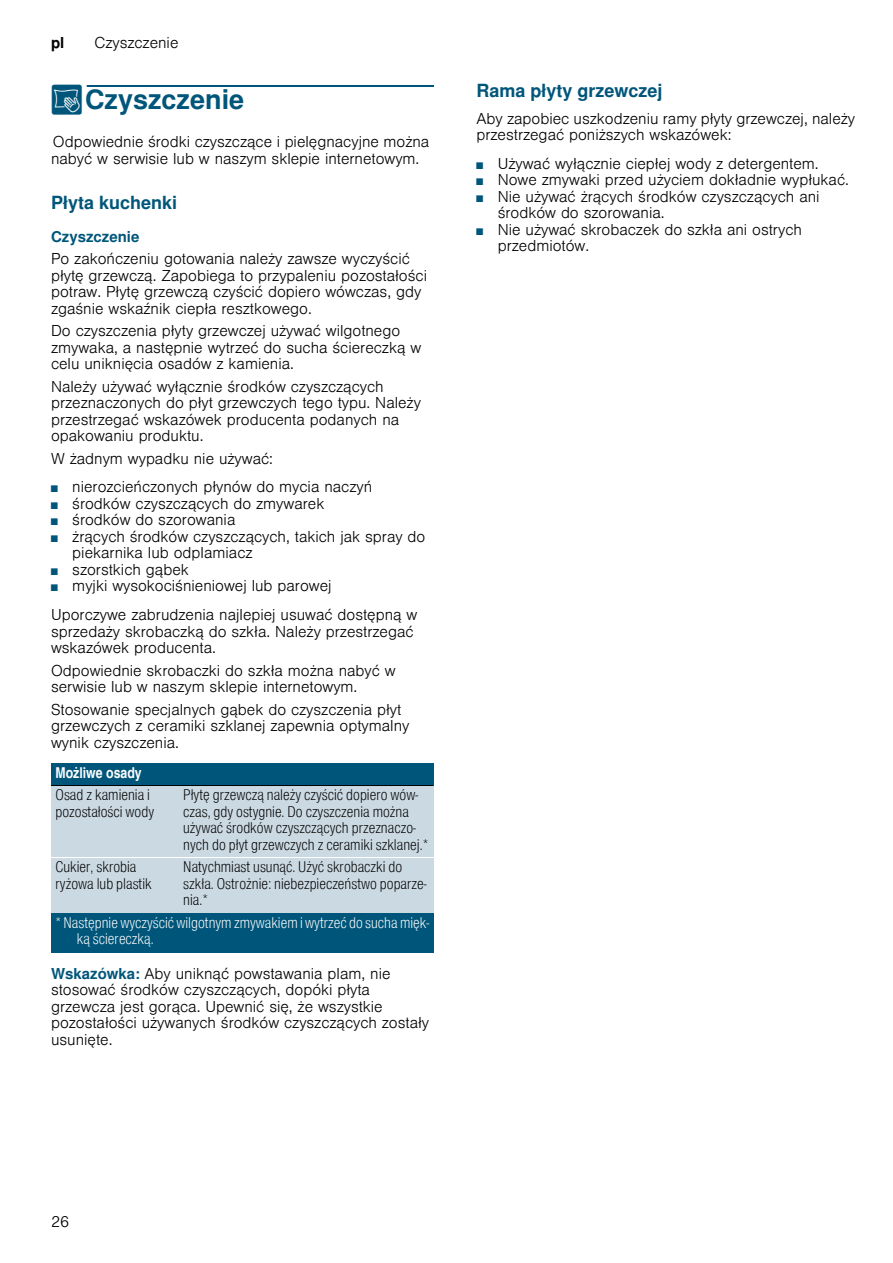
<style>
.page{position:relative;width:893px;height:1263px;background:#fff}
.page>*{position:absolute;margin:0;border:0;box-sizing:border-box;transform-origin:0 0}
.t1{font:700 27px "Nimbus San L";color:#00567a}
.t2{font:700 18px "Nimbus San L";color:#00567a}
.t3{font:300 15px/16.5px "Nimbus San L";color:#000}
.t4{font:15px/16.5px "Nimbus San L Lig Con";color:#000}
.t5{font:15px/16.5px "Nimbus San L Lig Con";color:#fff}
.t6{font:15px "Nimbus San L Bol Con";color:#fff}
.t7{font:700 15px "Nimbus San L";color:#00567a}
.t8{font:700 15px "Nimbus San L";color:#000}
.s1{font-family:"BSH Symb PG2";font-weight:400}
.s2{font-size:9px;color:#00567a}
.s3{font-weight:700;color:#00567a}
</style>
<div class="page">
<div style="left:87px;top:85px;width:347px;height:2px;border:1px solid #00567a"></div>
<div style="left:51px;top:763px;width:382px;height:22px;background:#00567a"></div>
<div style="left:51px;top:785px;width:128px;height:72px;background:#cbd9e3"></div>
<div style="left:179px;top:785px;width:254px;height:72px;background:#cbd9e3"></div>
<div style="left:51px;top:857px;width:128px;height:56px;background:#cbd9e3"></div>
<div style="left:179px;top:857px;width:254px;height:56px;background:#cbd9e3"></div>
<div style="left:51px;top:913px;width:382px;height:39px;background:#00567a"></div>
<hr style="left:51px;top:785px;width:382px;height:1px;background:#000">
<hr style="left:51px;top:857px;width:382px;height:1px;background:#fff">
<p class="t8" style="left:51px;top:34px;width:15px">pl</p>
<p class="t3" style="left:94px;top:33px;width:86px">Czyszczenie</p>
<h1 class="t1" style="left:51px;top:83px;width:195px"><span class="s1">D</span>Czyszczenie</h1>
<p class="t3" style="left:51px;top:132px;width:380px">Odpowiednie środki czyszczące i pielęgnacyjne można nabyć w serwisie lub w naszym sklepie internetowym.</p>
<p class="t2" style="left:51px;top:192px;width:128px">Płyta kuchenki</p>
<p class="t7" style="left:51px;top:227px;width:90px">Czyszczenie</p>
<p class="t3" style="left:51px;top:249px;width:377px">Po zakończeniu gotowania należy zawsze wyczyścić płytę grzewczą. Zapobiega to przypaleniu pozostałości potraw. Płytę grzewczą czyścić dopiero wówczas, gdy zgaśnie wskaźnik ciepła resztkowego.</p>
<p class="t3" style="left:51px;top:321px;width:371px">Do czyszczenia płyty grzewczej używać wilgotnego zmywaka, a następnie wytrzeć do sucha ściereczką w celu uniknięcia osadów z kamienia.</p>
<p class="t3" style="left:51px;top:377px;width:371px">Należy używać wyłącznie środków czyszczących przeznaczonych do płyt grzewczych tego typu. Należy przestrzegać wskazówek producenta podanych na opakowaniu produktu.</p>
<p class="t3" style="left:51px;top:449px;width:223px">W żadnym wypadku nie używać:</p>
<p class="t3" style="left:51px;top:477px;width:323px"><span class="s2">■</span> nierozcieńczonych płynów do mycia naczyń</p>
<p class="t3" style="left:51px;top:494px;width:275px"><span class="s2">■</span> środków czyszczących do zmywarek</p>
<p class="t3" style="left:51px;top:510px;width:186px"><span class="s2">■</span> środków do szorowania</p>
<p class="t3" style="left:72px;top:527px;width:354px;text-indent:-21px"><span class="s2">■</span> żrących środków czyszczących, takich jak spray do piekarnika lub odplamiacz</p>
<p class="t3" style="left:51px;top:560px;width:139px"><span class="s2">■</span> szorstkich gąbek</p>
<p class="t3" style="left:51px;top:570px;width:368px;line-height:28.5px"><span class="s2">■</span> myjki wysokociśnieniowej lub parowej<br>Uporczywe zabrudzenia najlepiej usuwać dostępną w</p>
<p class="t3" style="left:51px;top:621px;width:364px">sprzedaży skrobaczką do szkła. Należy przestrzegać wskazówek producenta.</p>
<p class="t3" style="left:51px;top:660px;width:346px">Odpowiednie skrobaczki do szkła można nabyć w serwisie lub w naszym sklepie internetowym.</p>
<p class="t3" style="left:51px;top:699px;width:360px">Stosowanie specjalnych gąbek do czyszczenia płyt grzewczych z ceramiki szklanej zapewnia optymalny wynik czyszczenia.</p>
<p class="t6" style="left:56px;top:763px;width:88px">Możliwe osady</p>
<p class="t4" style="left:56px;top:786px;width:100px">Osad z kamienia i pozostałości wody</p>
<p class="t4" style="left:183px;top:786px;width:246px">Płytę grzewczą należy czyścić dopiero wów&shy;czas, gdy ostygnie. Do czyszczenia można używać środków czyszczących przeznaczo&shy;nych do płyt grzewczych z ceramiki szklanej.*</p>
<p class="t4" style="left:56px;top:858px;width:98px">Cukier, skrobia ryżowa lub plastik</p>
<p class="t4" style="left:183px;top:858px;width:245px">Natychmiast usunąć. Użyć skrobaczki do szkła. Ostrożnie: niebezpieczeństwo poparze&shy;nia.*</p>
<p class="t5" style="left:77px;top:913px;width:354px;text-indent:-21px">* Następnie wyczyścić wilgotnym zmywakiem i wytrzeć do sucha mięk&shy;ką ściereczką.</p>
<p class="t3" style="left:51px;top:963px;width:379px"><span class="s3">Wskazówka:</span> Aby uniknąć powstawania plam, nie stosować środków czyszczących, dopóki płyta grzewcza jest gorąca. Upewnić się, że wszystkie pozostałości używanych środków czyszczących zostały usunięte.</p>
<p class="t2" style="left:476px;top:79px;width:188px">Rama płyty grzewczej</p>
<p class="t3" style="left:476px;top:109px;width:380px">Aby zapobiec uszkodzeniu ramy płyty grzewczej, należy przestrzegać poniższych wskazówek:</p>
<p class="t3" style="left:476px;top:154px;width:344px"><span class="s2">■</span> Używać wyłącznie ciepłej wody z detergentem.</p>
<p class="t3" style="left:476px;top:170px;width:374px"><span class="s2">■</span> Nowe zmywaki przed użyciem dokładnie wypłukać.</p>
<p class="t3" style="left:497px;top:187px;width:323px;text-indent:-21px"><span class="s2">■</span> Nie używać żrących środków czyszczących ani środków do szorowania.</p>
<p class="t3" style="left:497px;top:220px;width:306px;text-indent:-21px"><span class="s2">■</span> Nie używać skrobaczek do szkła ani ostrych przedmiotów.</p>
<p class="t3" style="left:51px;top:1212px;width:20px">26</p>
</div>
